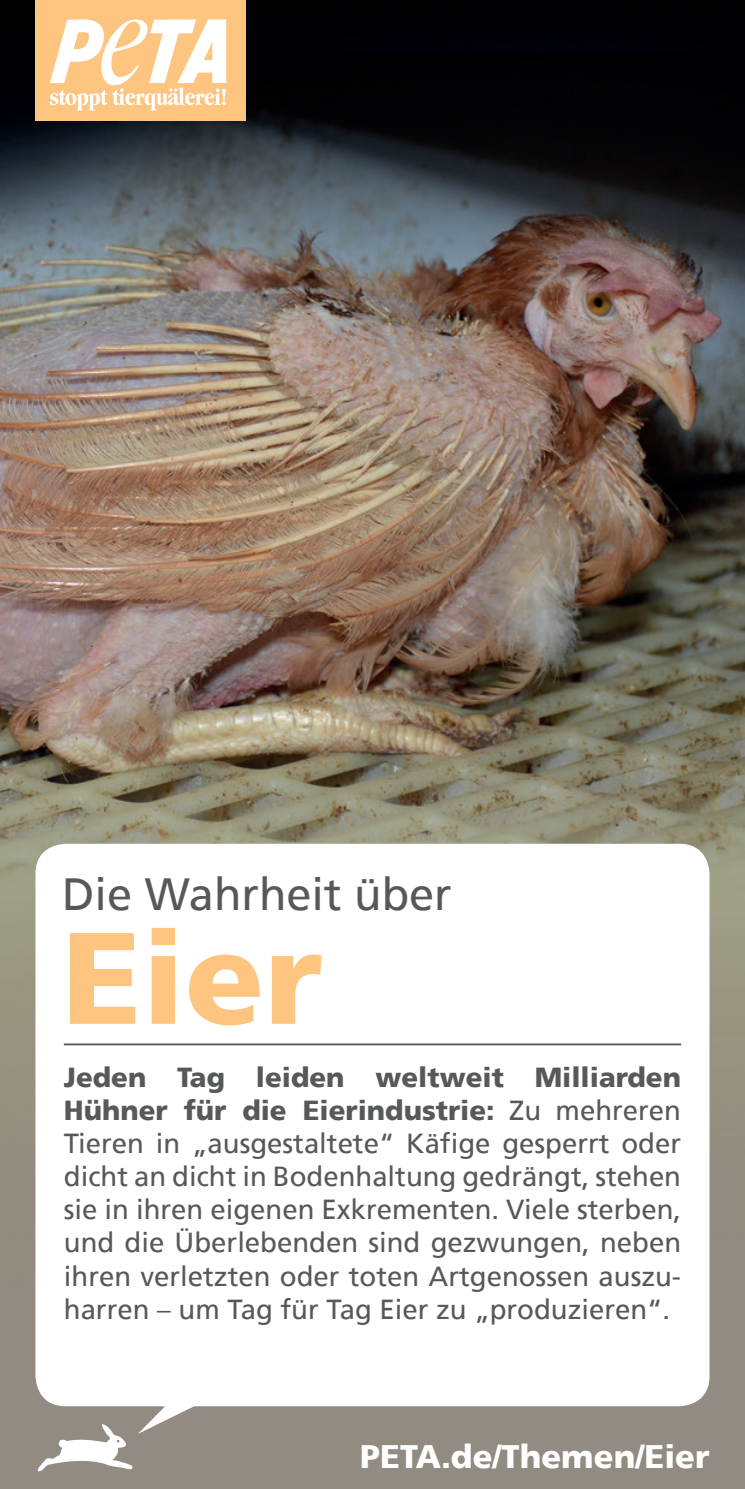
<style>
.page{position:relative;width:745px;height:1489px;background:#fff}
.page>*{position:absolute;margin:0;border:0;box-sizing:border-box;transform-origin:0 0}
.t1{font:900 130px "Frutiger";color:#fdc580}
.t2{font:45px "Frutiger";color:#57585a}
.t3{font:900 32.5px "Frutiger";color:#fff}
.t4{font:27.5px/33px "Frutiger";color:#57585a;text-align:justify}
.s1{font-weight:900}
</style>
<div class="page">
<img style="left:0;top:0;width:744px;height:1488px">
<svg style="left:35px;top:843px;width:674px;height:590px"></svg>
<svg style="left:37px;top:1423px;width:96px;height:48px"></svg>
<div style="left:36px;top:0;width:210px;height:121px;background:#fdc580"></div>
<svg style="left:50px;top:19px;width:176px;height:91px"></svg>
<hr style="left:64px;top:1043px;width:616px;height:2px;background:#57585a">
<h2 class="t2" style="left:62px;top:867px;width:391px">Die Wahrheit über</h2>
<h1 class="t1" style="left:62px;top:899px;width:262px">Eier</h1>
<p class="t4" style="left:64px;top:1061px;width:618px"><span class="s1">Jeden Tag leiden weltweit Milliarden Hühner für die Eierindustrie:</span> Zu mehreren Tieren in „ausgestaltete“ Käfige gesperrt oder dicht an dicht in Bodenhaltung gedrängt, stehen sie in ihren eigenen Exkrementen. Viele sterben, und die Überlebenden sind gezwungen, neben ihren verletzten oder toten Artgenossen auszu&shy;harren – um Tag für Tag Eier zu „produzieren“.</p>
<p class="t3" style="left:360px;top:1436px;width:350px">PETA.de/Themen/Eier</p>
</div>
